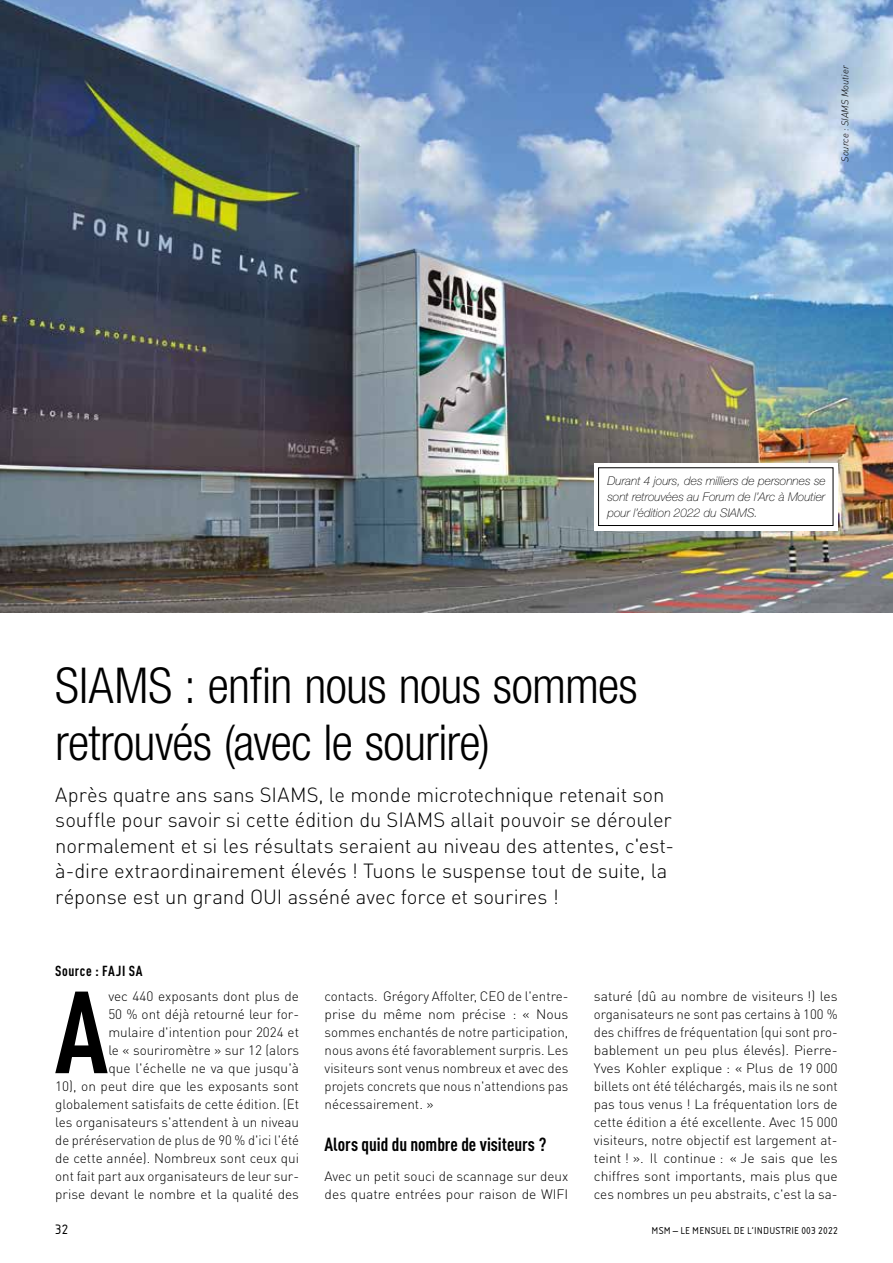
<style>
.page{position:relative;width:893px;height:1263px;background:#fff}
.page>*{position:absolute;margin:0;border:0;box-sizing:border-box;transform-origin:0 0}
.t1{font:700 condensed 114.6px "DIN Pro";color:#000}
.t2{font:300 condensed 49.5px/57px "Helvetica Neue LT Std";letter-spacing:-.01em;color:#000}
.t3{font:300 20.25px/25.5px "DIN Pro";letter-spacing:-.005em;color:#000}
.t4{font:700 condensed 18.75px "DIN Pro";letter-spacing:-.005em;color:#000}
.t5{font:700 condensed 14.4px "DIN Pro";letter-spacing:.04em;color:#000}
.t6{font:14.25px "Isonorm Pro";color:#000}
.t7{font:300 13.5px/18px "DIN Pro";color:#000;text-align:justify}
.t8{font:italic 100 12px/15.8px "Helvetica Neue LT Std";color:#000;text-align:justify}
.t9{font:10.5px "Isonorm Pro";letter-spacing:.02em;color:#000}
.t10{font:italic 300 9.75px "DIN Pro";color:#000}
</style>
<div class="page">
<img style="left:0;top:0;width:893px;height:612px">
<div style="left:594px;top:463px;width:244px;height:67px;background:#fff"></div>
<div style="left:598px;top:467px;width:235px;height:59px;border:1px solid #000"></div>
<p class="t10" style="left:839px;top:162px;width:98px;rotate:-90deg">Source : SIAMS Moutier</p>
<p class="t8" style="left:607px;top:473px;width:220px">Durant 4 jours, des milliers de personnes se sont retrouvées au Forum de l’Arc à Moutier pour l’édition 2022 du SIAMS.</p>
<h2 class="t2" style="left:55px;top:657px;width:584px">SIAMS : enfin nous nous sommes retrouvés (avec le sourire)</h2>
<p class="t3" style="left:55px;top:781px;width:620px">Après quatre ans sans SIAMS, le monde microtechnique retenait son souffle pour savoir si cette édition du SIAMS allait pouvoir se dérouler normalement et si les résultats seraient au niveau des attentes, c'est&shy;à-dire extraordinairement élevés ! Tuons le suspense tout de suite, la réponse est un grand OUI asséné avec force et sourires !</p>
<p class="t5" style="left:55px;top:960px;width:89px">Source : FAJI SA</p>
<p class="t7" style="left:55px;top:987px;width:245px;text-align:right">vec 440 exposants dont plus de<br>50 % ont déjà retourné leur for-<br>mulaire d'intention pour 2024 et<br>le « souriromètre » sur 12 (alors<br>que l'échelle ne va que jusqu'à<br>10), on peut dire que les exposants sont globalement satisfaits de cette édition. (Et les organisateurs s'attendent à un niveau de préréservation de plus de 90 % d'ici l'été de cette année). Nombreux sont ceux qui ont fait part aux organisateurs de leur sur&shy;prise devant le nombre et la qualité des</p>
<p class="t7" style="left:325px;top:987px;width:245px">contacts. Grégory Affolter, CEO de l'entre&shy;prise du même nom précise : « Nous sommes enchantés de notre participation, nous avons été favorablement surpris. Les visiteurs sont venus nombreux et avec des projets concrets que nous n'attendions pas nécessairement. »</p>
<h1 class="t1" style="left:55px;top:946px;width:55px">A</h1>
<h3 class="t4" style="left:325px;top:1130px;width:223px">Alors quid du nombre de visiteurs ?</h3>
<p class="t7" style="left:325px;top:1167px;width:245px">Avec un petit souci de scannage sur deux des quatre entrées pour raison de WIFI</p>
<p class="t7" style="left:594px;top:987px;width:245px">saturé (dû au nombre de visiteurs !) les organisateurs ne sont pas certains à 100 % des chiffres de fréquentation (qui sont pro&shy;bablement un peu plus élevés). Pierre-Yves Kohler explique : « Plus de 19 000 billets ont été téléchargés, mais ils ne sont pas tous venus ! La fréquentation lors de cette édition a été excellente. Avec 15 000 visiteurs, notre objectif est largement at&shy;teint ! ». Il continue : « Je sais que les chiffres sont importants, mais plus que ces nombres un peu abstraits, c'est la sa-</p>
<p class="t6" style="left:55px;top:1221px;width:15px">32</p>
<p class="t9" style="left:652px;top:1225px;width:188px">MSM – LE MENSUEL DE L‘INDUSTRIE 003 2022</p>
</div>
